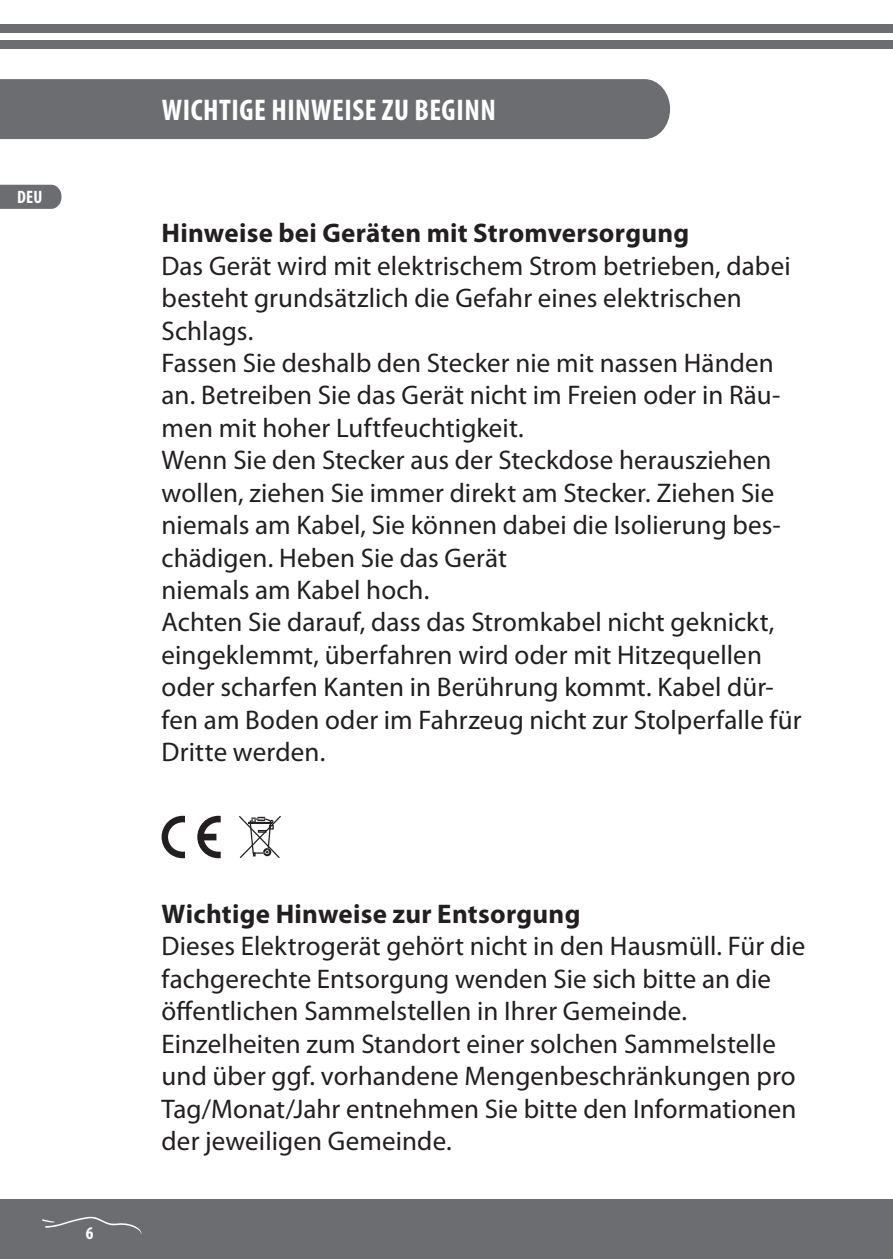
<style>
.page{position:relative;width:893px;height:1259px;background:#fff}
.page>*{position:absolute;margin:0;border:0;box-sizing:border-box;transform-origin:0 0}
.t1{font:700 condensed 30px "Myriad Pro";letter-spacing:.015em;color:#fff}
.t2{font:27px/32.4px "Myriad Pro";letter-spacing:.005em;color:#231f20}
.t3{font:700 27px "Myriad Pro";letter-spacing:.01em;color:#231f20}
.t4{font:700 condensed 18px "Myriad Pro";color:#fff}
</style>
<div class="page">
<div style="left:0;top:1198px;width:893px;height:61px;background:#6c6d70"></div>
<div style="left:0;top:25px;width:893px;height:8px;background:#6c6d70"></div>
<div style="left:0;top:41px;width:893px;height:8px;background:#6c6d70"></div>
<div style="left:0;top:79px;width:670px;height:60px;background:#6c6d70"></div>
<svg style="left:0;top:185px;width:62px;height:24px"></svg>
<svg style="left:42px;top:1216px;width:100px;height:19px"></svg>
<svg style="left:162px;top:816px;width:23px;height:42px"></svg>
<svg style="left:197px;top:816px;width:24px;height:42px"></svg>
<svg style="left:239px;top:816px;width:42px;height:42px"></svg>
<p class="t4" style="left:17px;top:186px;width:27px">DEU</p>
<p class="t4" style="left:86px;top:1221px;width:9px">6</p>
<p class="t1" style="left:162px;top:91px;width:55px">WICHTIGE</p>
<p class="t1" style="left:271px;top:91px;width:30px">HINWEISE</p>
<p class="t1" style="left:382px;top:91px;width:62px">ZU BEGINN</p>
<p class="t3" style="left:162px;top:218px;width:529px">Hinweise bei Geräten mit Stromversorgung</p>
<p class="t2" style="left:162px;top:250px;width:641px">Das Gerät wird mit elektrischem Strom betrieben, dabei besteht grundsätzlich die Gefahr eines elektrischen Schlags.<br>Fassen Sie deshalb den Stecker nie mit nassen Händen an. Betreiben Sie das Gerät nicht im Freien oder in Räu&shy;men mit hoher Luftfeuchtigkeit.<br>Wenn Sie den Stecker aus der Steckdose herausziehen wollen, ziehen Sie immer direkt am Stecker. Ziehen Sie niemals am Kabel, Sie können dabei die Isolierung bes&shy;chädigen. Heben Sie das Gerät<br>niemals am Kabel hoch.<br>Achten Sie darauf, dass das Stromkabel nicht geknickt, eingeklemmt, überfahren wird oder mit Hitzequellen oder scharfen Kanten in Berührung kommt. Kabel dür&shy;fen am Boden oder im Fahrzeug nicht zur Stolperfalle für Dritte werden.</p>
<p class="t3" style="left:162px;top:899px;width:420px">Wichtige Hinweise zur Entsorgung</p>
<p class="t2" style="left:162px;top:930px;width:645px">Dieses Elektrogerät gehört nicht in den Hausmüll. Für die fachgerechte Entsorgung wenden Sie sich bitte an die öffentlichen Sammelstellen in Ihrer Gemeinde.<br>Einzelheiten zum Standort einer solchen Sammelstelle und über ggf. vorhandene Mengenbeschränkungen pro Tag/Monat/Jahr entnehmen Sie bitte den Informationen der jeweiligen Gemeinde.</p>
</div>
